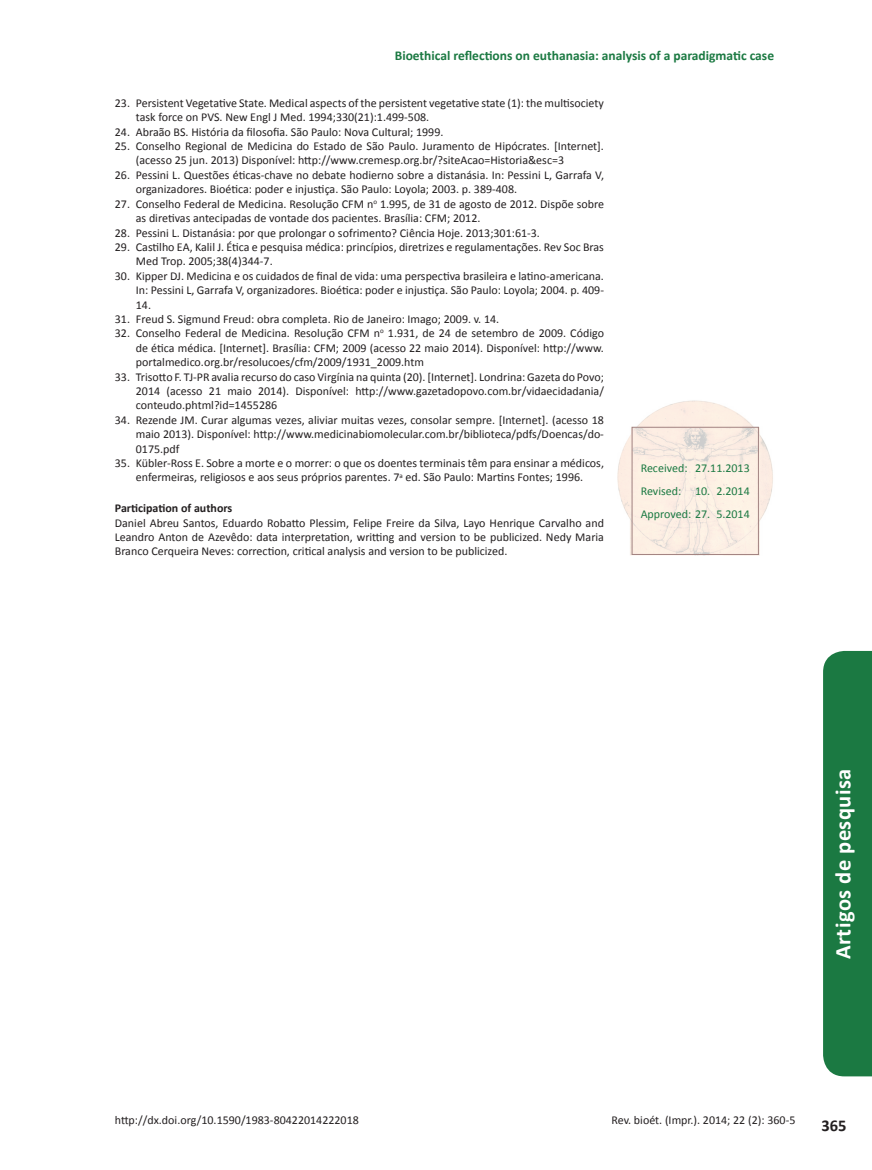
<style>
.page{position:relative;width:872px;height:1170px;background:#fff}
.page>*{position:absolute;margin:0;border:0;box-sizing:border-box;transform-origin:0 0}
.t1{font:700 22.5px "Calibri";letter-spacing:.02em;color:#fff}
.t2{font:700 16.5px "Calibri";color:#231f20}
.t3{font:700 13.5px "Calibri";color:#1b7942}
.Referencias{font:12px/14.4px "Calibri";color:#231f20}
.t4{font:12px "Calibri";color:#1b7942}
.Titulo_Correspondênc{font:700 12px "Calibri";color:#231f20}
</style>
<div class="page">
<img style="left:617px;top:400px;width:156px;height:155px">
<div style="left:632px;top:427px;width:126px;height:127px;border:1px solid #a38482"></div>
<div style="left:823px;top:651px;width:49px;height:425px;background:#1b7942"></div>
<p class="t3" style="left:395px;top:47px;width:381px">Bioethical reflections on euthanasia: analysis of a paradigmatic case</p>
<p class="Referencias" style="left:136px;top:96px;width:469px;text-indent:-21px">23. Persistent Vegetative State. Medical aspects of the persistent vegetative state (1): the multisociety task force on PVS. New Engl J Med. 1994;330(21):1.499-508.</p>
<p class="Referencias" style="left:115px;top:124px;width:330px">24. Abraão BS. História da filosofia. São Paulo: Nova Cultural; 1999.</p>
<p class="Referencias" style="left:136px;top:139px;width:469px;text-indent:-21px">25. Conselho Regional de Medicina do Estado de São Paulo. Juramento de Hipócrates. [Internet]. (acesso 25 jun. 2013) Disponível: http://www.cremesp.org.br/?siteAcao=Historia&amp;esc=3</p>
<p class="Referencias" style="left:136px;top:168px;width:469px;text-indent:-21px">26. Pessini L. Questões éticas-chave no debate hodierno sobre a distanásia. In: Pessini L, Garrafa V, organizadores. Bioética: poder e injustiça. São Paulo: Loyola; 2003. p. 389-408.</p>
<p class="Referencias" style="left:136px;top:196px;width:469px;text-indent:-21px">27. Conselho Federal de Medicina. Resolução CFM n<sup>o</sup> 1.995, de 31 de agosto de 2012. Dispõe sobre as diretivas antecipadas de vontade dos pacientes. Brasília: CFM; 2012.</p>
<p class="Referencias" style="left:115px;top:225px;width:426px">28. Pessini L. Distanásia: por que prolongar o sofrimento? Ciência Hoje. 2013;301:61-3.</p>
<p class="Referencias" style="left:136px;top:240px;width:469px;text-indent:-21px">29. Castilho EA, Kalil J. Ética e pesquisa médica: princípios, diretrizes e regulamentações. Rev Soc Bras<br>Med Trop. 2005;38(4)344-7.</p>
<p class="Referencias" style="left:136px;top:268px;width:469px;text-align:justify;text-indent:-21px">30. Kipper DJ. Medicina e os cuidados de final de vida: uma perspectiva brasileira e latino-americana.<br>In: Pessini L, Garrafa V, organizadores. Bioética: poder e injustiça. São Paulo: Loyola; 2004. p. 409- 14.</p>
<p class="Referencias" style="left:115px;top:312px;width:386px">31. Freud S. Sigmund Freud: obra completa. Rio de Janeiro: Imago; 2009. v. 14.</p>
<p class="Referencias" style="left:136px;top:326px;width:469px;text-align:justify;text-indent:-21px">32. Conselho Federal de Medicina. Resolução CFM n<sup>o</sup> 1.931, de 24 de setembro de 2009. Código de ética médica. [Internet]. Brasília: CFM; 2009 (acesso 22 maio 2014). Disponível: http://www. portalmedico.org.br/resolucoes/cfm/2009/1931_2009.htm</p>
<p class="Referencias" style="left:136px;top:369px;width:469px;text-align:justify;text-indent:-21px">33. Trisotto F. TJ-PR avalia recurso do caso Virgínia na quinta (20). [Internet]. Londrina: Gazeta do Povo; 2014 (acesso 21 maio 2014). Disponível: http://www.gazetadopovo.com.br/vidaecidadania/ conteudo.phtml?id=1455286</p>
<p class="Referencias" style="left:136px;top:412px;width:469px;text-align:justify;text-indent:-21px">34. Rezende JM. Curar algumas vezes, aliviar muitas vezes, consolar sempre. [Internet]. (acesso 18 maio 2013). Disponível: http://www.medicinabiomolecular.com.br/biblioteca/pdfs/Doencas/do-0175.pdf</p>
<p class="Referencias" style="left:115px;top:456px;width:490px;text-align:center">35. Kübler-Ross E. Sobre a morte e o morrer: o que os doentes terminais têm para ensinar a médicos, enfermeiras, religiosos e aos seus próprios parentes. 7<sup>a</sup> ed. São Paulo: Martins Fontes; 1996.</p>
<p class="Titulo_Correspondênc" style="left:115px;top:500px;width:119px">Participation of authors</p>
<p class="Referencias" style="left:115px;top:515px;width:490px;text-align:justify">Daniel Abreu Santos, Eduardo Robatto Plessim, Felipe Freire da Silva, Layo Henrique Carvalho and Leandro Anton de Azevêdo: data interpretation, writting and version to be publicized. Nedy Maria Branco Cerqueira Neves: correction, critical analysis and version to be publicized.</p>
<p class="t4" style="left:640px;top:461px;width:111px">Received: 27.11.2013</p>
<p class="t4" style="left:640px;top:484px;width:111px">Revised: 10. 2.2014</p>
<p class="t4" style="left:640px;top:506px;width:111px">Approved: 27. 5.2014</p>
<p class="Referencias" style="left:115px;top:1113px;width:245px">http://dx.doi.org/10.1590/1983-80422014222018</p>
<h1 class="t1" style="left:828px;top:959px;width:192px;rotate:-90deg">Artigos de pesquisa</h1>
<p class="Referencias" style="left:611px;top:1113px;width:185px">Rev. bioét. (Impr.). 2014; 22 (2): 360-5</p>
<h2 class="t2" style="left:821px;top:1115px;width:27px">365</h2>
</div>
